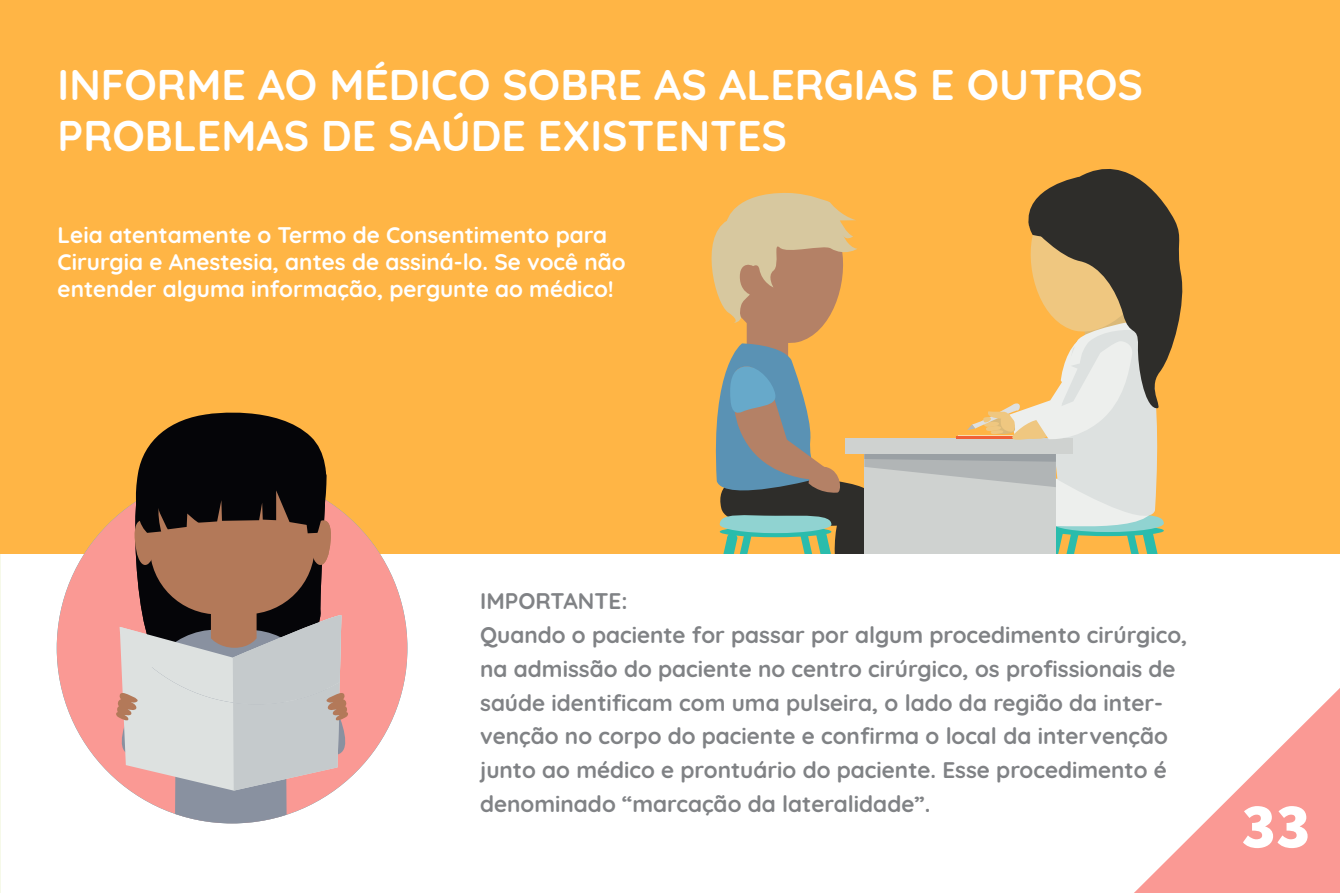
<style>
.page{position:relative;width:1340px;height:893px;background:#fff}
.page>*{position:absolute;margin:0;border:0;box-sizing:border-box;transform-origin:0 0}
.t1{font:63.9px "Source Sans Variable";color:#fff}
.t2{font:700 42.75px/51.3px "Quicksand";color:#fff}
.t3{font:700 22.5px/33.8px "Quicksand";color:#808285}
.t4{font:700 22.5px/27px "Quicksand";color:#fff}
</style>
<div class="page">
<div style="left:0;top:0;width:1339px;height:554px;background:#ffb545"></div>
<svg style="left:1134px;top:689px;width:205px;height:204px"></svg>
<div style="left:57px;top:473px;width:350px;height:350px;background:#fa9994;border-radius:50%"></div>
<svg style="left:104px;top:412px;width:258px;height:411px"></svg>
<svg style="left:711px;top:169px;width:472px;height:385px"></svg>
<h2 class="t2" style="left:58px;top:56px;width:1086px">INFORME AO MÉDICO SOBRE AS ALERGIAS E OUTROS<br>PROBLEMAS DE SAÚDE EXISTENTES</h2>
<p class="t4" style="left:58px;top:220px;width:569px">Leia atentamente o Termo de Consentimento para<br>Cirurgia e Anestesia, antes de assiná-lo. Se você não entender alguma informação, pergunte ao médico!</p>
<p class="t3" style="left:480px;top:582px;width:708px">IMPORTANTE:<br>Quando o paciente for passar por algum procedimento cirúrgico, na admissão do paciente no centro cirúrgico, os profissionais de saúde identificam com uma pulseira, o lado da região da inter&shy;venção no corpo do paciente e confirma o local da intervenção junto ao médico e prontuário do paciente. Esse procedimento é denominado “marcação da lateralidade”.</p>
<h1 class="t1" style="left:1241px;top:787px;width:70px">33</h1>
</div>
